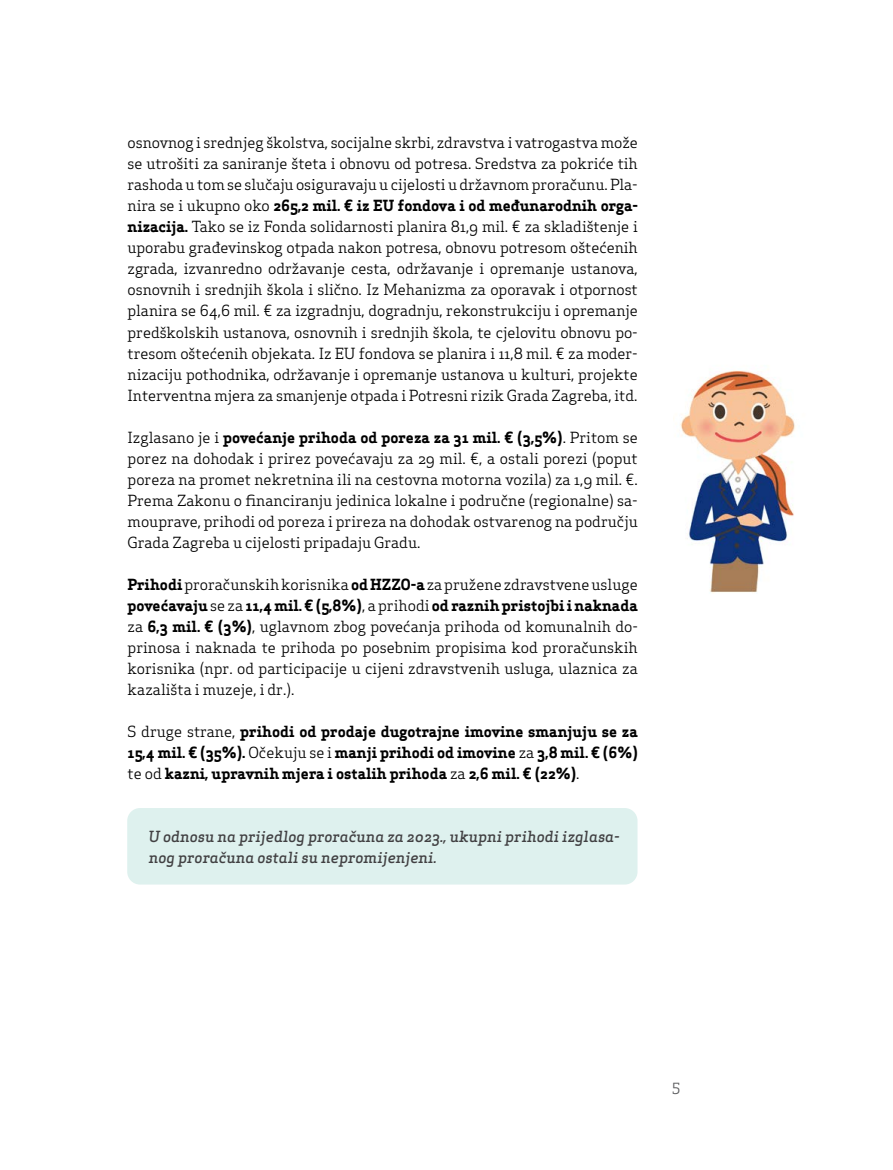
<style>
.page{position:relative;width:893px;height:1170px;background:#fff}
.page>*{position:absolute;margin:0;border:0;box-sizing:border-box;transform-origin:0 0}
.t1{font:15px/21px "Apex Serif";color:#000;text-align:justify}
.t2{font:700 15px/21px "Apex Serif";color:#000;text-align:justify}
.t3{font:italic 500 15px/21px "Apex Serif";color:#414042}
.t4{font:15px "Apex Serif";color:#58595b}
.s1{font-weight:700}
.s2{font-weight:400}
</style>
<div class="page">
<div style="left:127px;top:808px;width:510px;height:76px;background:#def1ee;border-radius:13px"></div>
<img style="left:680px;top:370px;width:116px;height:223px">
<p class="t1" style="left:128px;top:132px;width:512px">osnovnog i srednjeg školstva, socijalne skrbi, zdravstva i vatrogastva može se utrošiti za saniranje šteta i obnovu od potresa. Sredstva za pokriće tih rashoda u tom se slučaju osiguravaju u cijelosti u državnom proračunu. Pla&shy;nira se i ukupno oko <span class="s1">265,2 mil. € iz EU fondova i od međunarodnih orga&shy;nizacija.</span> Tako se iz Fonda solidarnosti planira 81,9 mil. € za skladištenje i uporabu građevinskog otpada nakon potresa, obnovu potresom oštećenih zgrada, izvanredno održavanje cesta, održavanje i opremanje ustanova, osnovnih i srednjih škola i slično. Iz Mehanizma za oporavak i otpornost planira se 64,6 mil. € za izgradnju, dogradnju, rekonstrukciju i opremanje predškolskih ustanova, osnovnih i srednjih škola, te cjelovitu obnovu po&shy;tresom oštećenih objekata. Iz EU fondova se planira i 11,8 mil. € za moder&shy;nizaciju pothodnika, održavanje i opremanje ustanova u kulturi, projekte Interventna mjera za smanjenje otpada i Potresni rizik Grada Zagreba, itd.</p>
<p class="t1" style="left:128px;top:426px;width:512px">Izglasano je i <span class="s1">povećanje prihoda od poreza za 31 mil. € (3,5%)</span>. Pritom se porez na dohodak i prirez povećavaju za 29 mil. €, a ostali porezi (poput poreza na promet nekretnina ili na cestovna motorna vozila) za 1,9 mil. €.<br>Prema Zakonu o financiranju jedinica lokalne i područne (regionalne) sa&shy;mouprave, prihodi od poreza i prireza na dohodak ostvarenog na području Grada Zagreba u cijelosti pripadaju Gradu.</p>
<p class="t1" style="left:128px;top:573px;width:512px"><span class="s1">Prihodi</span> proračunskih korisnika <span class="s1">od HZZO-a</span> za pružene zdravstvene usluge <span class="s1">povećavaju</span> se za <span class="s1">11,4 mil. € (5,8%)</span>, a prihodi <span class="s1">od raznih pristojbi i naknada </span>za <span class="s1">6,3 mil. € (3%)</span>, uglavnom zbog povećanja prihoda od komunalnih do&shy;prinosa i naknada te prihoda po posebnim propisima kod proračunskih korisnika (npr. od participacije u cijeni zdravstvenih usluga, ulaznica za kazališta i muzeje, i dr.).</p>
<p class="t2" style="left:128px;top:720px;width:512px"><span class="s2">S druge strane,</span> prihodi od prodaje dugotrajne imovine smanjuju se za 15,4 mil. € (35%). <span class="s2">Očekuju se i</span> manji prihodi od imovine <span class="s2">za</span> 3,8 mil. € (6%) <span class="s2">te od</span> kazni, upravnih mjera i ostalih prihoda <span class="s2">za</span> 2,6 mil. € (22%)<span class="s2">.</span></p>
<p class="t3" style="left:148px;top:825px;width:473px">U odnosu na prijedlog proračuna za 2023., ukupni prihodi izglasa&shy;nog proračuna ostali su nepromijenjeni.</p>
<p class="t4" style="left:672px;top:1078px;width:10px">5</p>
</div>
